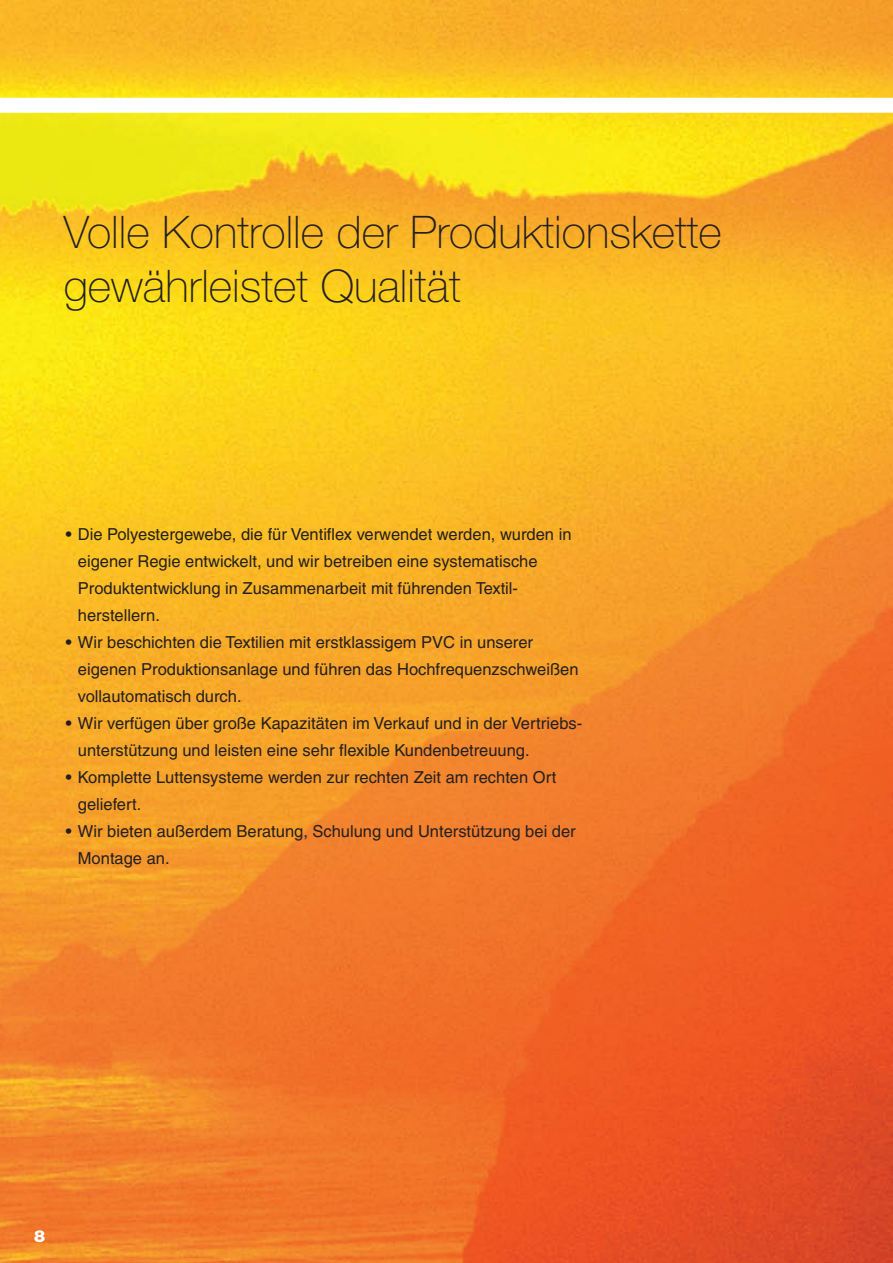
<style>
.page{position:relative;width:893px;height:1263px;background:#fff}
.page>*{position:absolute;margin:0;border:0;box-sizing:border-box;transform-origin:0 0}
.t1{font:100 45px/54px "Helvetica Neue";color:#231f20}
.t2{font:16.5px/27px "Helvetica";color:#231f20}
.t3{font:900 16.5px "Helvetica Neue";color:#fff}
.s1{font-weight:700}
</style>
<div class="page">
<img style="left:0;top:0;width:893px;height:1263px">
<div style="left:0;top:98px;width:893px;height:15px;background:#fff"></div>
<h1 class="t1" style="left:64px;top:209px;width:660px">Volle Kontrolle der Produktionskette gewährleistet Qualität</h1>
<p class="t2" style="left:78px;top:523px;width:495px;text-indent:-12px"><span class="s1">•</span> Die Polyestergewebe, die für Ventiflex verwendet werden, wurden in eigener Regie entwickelt, und wir betreiben eine systematische Produktentwicklung in Zusammenarbeit mit führenden Textil&shy;herstellern.</p>
<p class="t2" style="left:78px;top:630px;width:502px;text-indent:-12px"><span class="s1">•</span> Wir beschichten die Textilien mit erstklassigem PVC in unserer eigenen Produktionsanlage und führen das Hochfrequenzschweißen vollautomatisch durch.</p>
<p class="t2" style="left:78px;top:711px;width:506px;text-indent:-12px"><span class="s1">•</span> Wir verfügen über große Kapazitäten im Verkauf und in der Vertriebs&shy;unterstützung und leisten eine sehr flexible Kundenbetreuung.</p>
<p class="t2" style="left:78px;top:765px;width:480px;text-indent:-12px"><span class="s1">•</span> Komplette Luttensysteme werden zur rechten Zeit am rechten Ort geliefert.</p>
<p class="t2" style="left:78px;top:819px;width:499px;text-indent:-12px"><span class="s1">•</span> Wir bieten außerdem Beratung, Schulung und Unterstützung bei der<br>Montage an.</p>
<p class="t3" style="left:34px;top:1230px;width:13px">8</p>
</div>
